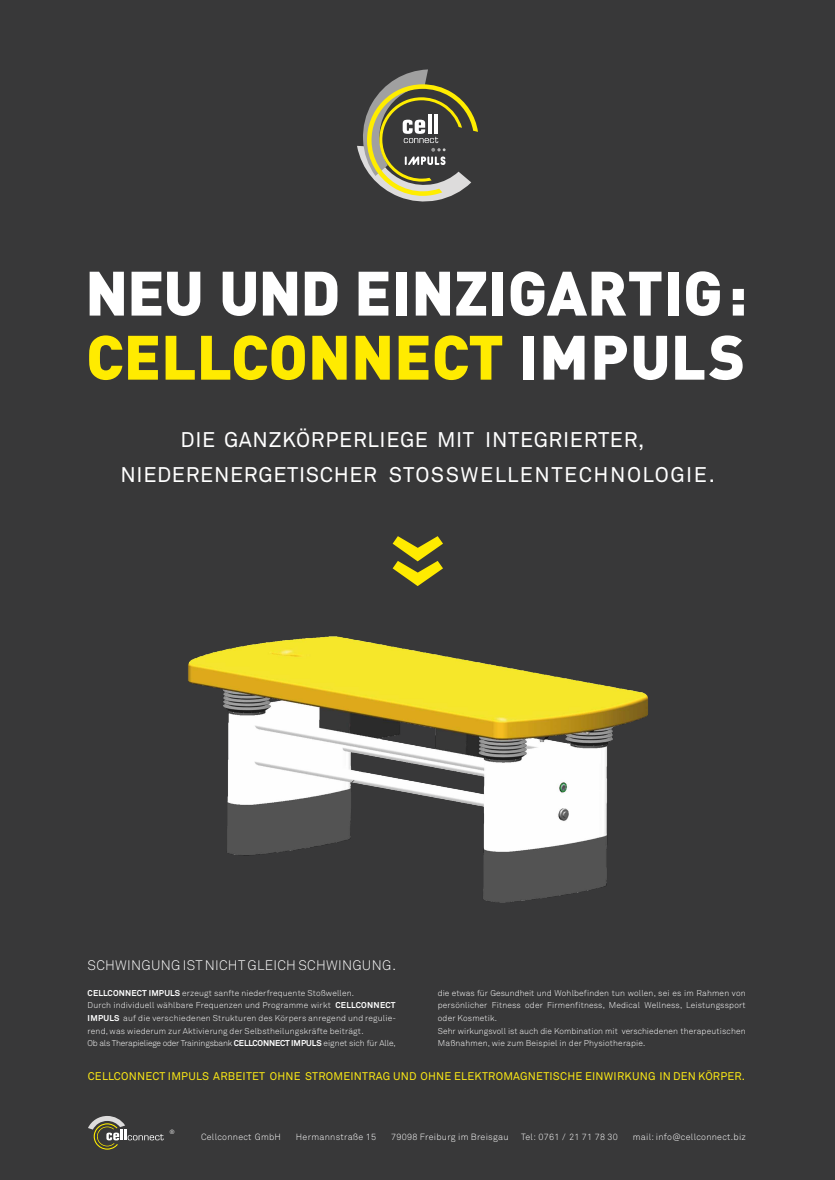
<style>
.page{position:relative;width:835px;height:1180px;background:#fff}
.page>*{position:absolute;margin:0;border:0;box-sizing:border-box;transform-origin:0 0}
.t1{font:900 61.6px/64px "DIN";color:#fff}
.t2{font:21px/35px "Akkurat";letter-spacing:.03em;color:#fff;text-align:center}
.t3{font:300 13.65px "Akkurat";letter-spacing:.02em;color:#fff}
.t4{font:11.02px "Akkurat";letter-spacing:.02em;color:#fce915}
.t5{font:300 8.92px "Akkurat";letter-spacing:.03em;color:#fff}
.t6{font:300 8.4px/12.6px "Akkurat";letter-spacing:.02em;color:#fff}
.t7{font:6.12px "DIN";color:#fff}
.s1{color:#ffeb00}
.s2{font-weight:700}
</style>
<div class="page">
<div style="left:0;top:0;width:834px;height:1180px;background:#383839"></div>
<svg style="left:392px;top:536px;width:51px;height:50px"></svg>
<svg style="left:357px;top:69px;width:121px;height:132px"></svg>
<svg style="left:88px;top:1116px;width:76px;height:33px"></svg>
<img style="left:188px;top:636px;width:460px;height:267px">
<h1 class="t1" style="left:85px;top:258px;width:663px">NEU UND EINZIGARTIG:<br><span class="s1">CELLCONNECT</span> IMPULS</h1>
<h2 class="t2" style="left:120px;top:423px;width:596px">DIE GANZKÖRPERLIEGE MIT INTEGRIERTER,<br>NIEDERENERGETISCHER STOSSWELLENTECHNOLOGIE.</h2>
<h3 class="t3" style="left:88px;top:957px;width:310px">Schwingung ist nicht gleich Schwingung.</h3>
<p class="t6" style="left:88px;top:986px;width:310px"><span class="s2">CELLCONNECT IMPULS</span> erzeugt sanfte niederfrequente Stoßwellen.<br>Durch individuell wählbare Frequenzen und Programme wirkt <span class="s2">CELLCONNECT IMPULS</span> auf die verschiedenen Strukturen des Körpers anregend und regulie&shy;rend, was wiederum zur Aktivierung der Selbstheilungskräfte beiträgt.<br>Ob als Therapieliege oder Trainingsbank <span class="s2">CELLCONNECT IMPULS</span> eignet sich für Alle,</p>
<p class="t6" style="left:438px;top:986px;width:309px">die etwas für Gesundheit und Wohlbefinden tun wollen, sei es im Rahmen von persönlicher Fitness oder Firmenfitness, Medical Wellness, Leistungssport oder Kosmetik.<br>Sehr wirkungsvoll ist auch die Kombination mit verschiedenen therapeutischen Maßnahmen, wie zum Beispiel in der Physiotherapie.</p>
<h3 class="t4" style="left:88px;top:1069px;width:88px">CELLCONNECT IMP</h3>
<h3 class="t4" style="left:188px;top:1069px;width:558px">ULS ARBEITET OHNE STROMEINTRAG U ND OHNE ELEKTROMAGNETISCHE EINWIRKU NG IN DEN KÖRPER.</h3>
<p class="t7" style="left:169px;top:1127px;width:7px">®</p>
<p class="t5" style="left:201px;top:1131px;width:80px">Cellconnect GmbH</p>
<p class="t5" style="left:296px;top:1131px;width:82px">Hermannstraße 15</p>
<p class="t5" style="left:391px;top:1131px;width:119px">79098 Freiburg im Breisgau</p>
<p class="t5" style="left:521px;top:1131px;width:98px">Tel: 0761 / 21 71 78 30</p>
<p class="t5" style="left:632px;top:1131px;width:115px">mail: info@cellconnect.biz</p>
</div>
